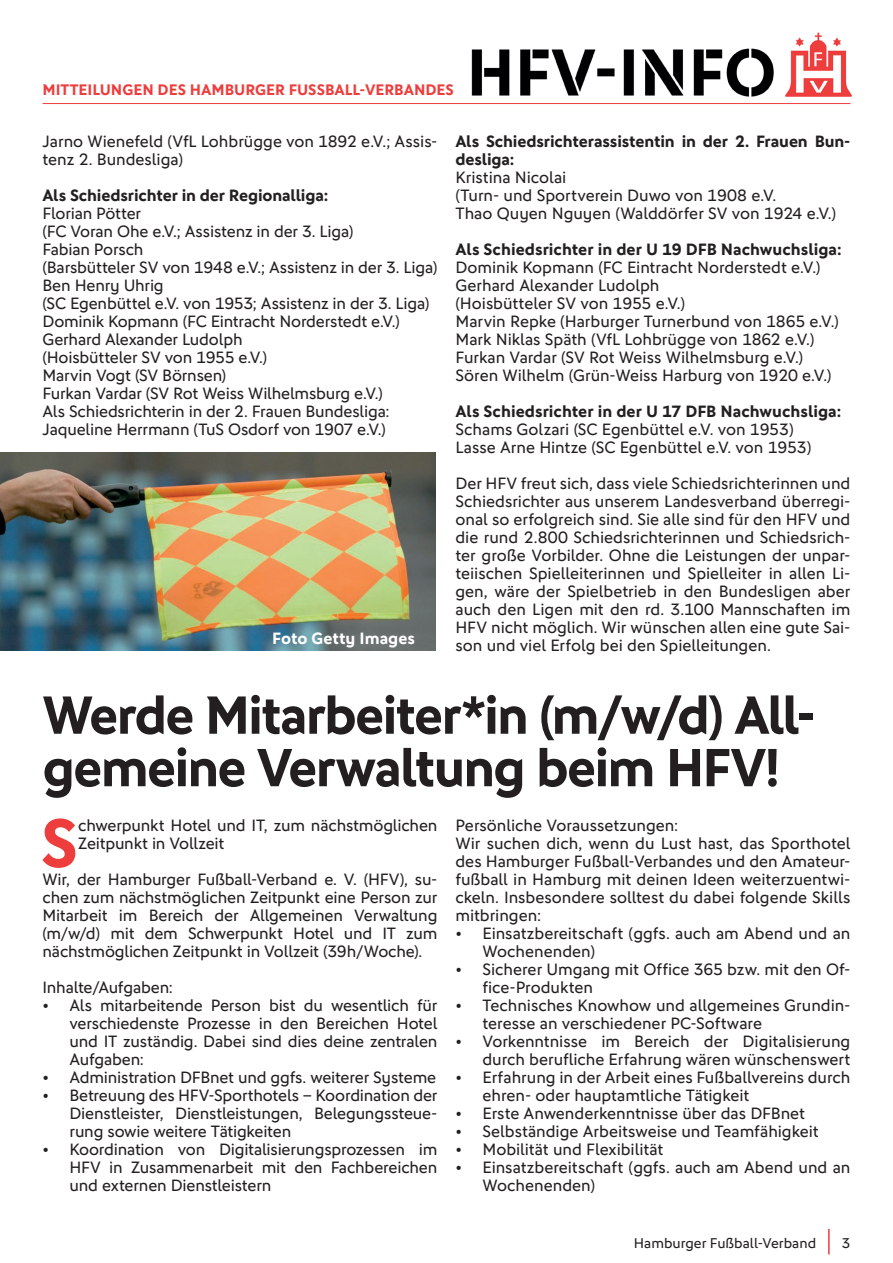
<style>
.page{position:relative;width:893px;height:1263px;background:#fff}
.page>*{position:absolute;margin:0;border:0;box-sizing:border-box;transform-origin:0 0}
.t1{font:700 68.7px "DFB Sans";color:#ee3d3d}
.t2{font:700 54px/52.5px "DFB Sans";letter-spacing:-.035em;color:#231f20}
.t3{font:16.5px/18px "DFB Sans";letter-spacing:-.005em;color:#231f20}
.t4{font:700 16.5px/18px "DFB Sans";letter-spacing:-.005em;color:#231f20}
.t5{font:700 16.5px "DFB Sans";color:#fff}
.t6{font:700 15.3px "DFB Sans";color:#ee3d3d}
.t7{font:14.25px "DFB Sans";color:#231f20}
</style>
<div class="page">
<hr style="left:828px;top:1229px;width:2px;height:25px;background:#ee3d3d">
<hr style="left:43px;top:103px;width:807px;height:1px;background:#ee3d3d">
<img style="left:471px;top:32px;width:381px;height:65px">
<img style="left:0;top:453px;width:436px;height:198px">
<p class="t6" style="left:43px;top:80px;width:413px">MITTEILUNGEN DES HAMBURGER FUSSBALL-VERBANDES</p>
<p class="t3" style="left:43px;top:132px;width:396px">Jarno Wienefeld (VfL Lohbrügge von 1892 e.V.; Assis&shy;tenz 2. Bundesliga)</p>
<p class="t4" style="left:43px;top:186px;width:287px">Als Schiedsrichter in der Regionalliga:</p>
<p class="t3" style="left:43px;top:204px;width:396px">Florian Pötter<br>(FC Voran Ohe e.V.; Assistenz in der 3. Liga)<br>Fabian Porsch<br>(Barsbütteler SV von 1948 e.V.; Assistenz in der 3. Liga)<br>Ben Henry Uhrig<br>(SC Egenbüttel e.V. von 1953; Assistenz in der 3. Liga)<br>Dominik Kopmann (FC Eintracht Norderstedt e.V.)<br>Gerhard Alexander Ludolph<br>(Hoisbütteler SV von 1955 e.V.)<br>Marvin Vogt (SV Börnsen)<br>Furkan Vardar (SV Rot Weiss Wilhelmsburg e.V.)<br>Als Schiedsrichterin in der 2. Frauen Bundesliga:<br>Jaqueline Herrmann (TuS Osdorf von 1907 e.V.)</p>
<p class="t5" style="left:272px;top:629px;width:145px">Foto Getty Images</p>
<p class="t4" style="left:455px;top:132px;width:396px">Als Schiedsrichterassistentin in der 2. Frauen Bun&shy;desliga:</p>
<p class="t3" style="left:455px;top:168px;width:382px">Kristina Nicolai<br>(Turn- und Sportverein Duwo von 1908 e.V.<br>Thao Quyen Nguyen (Walddörfer SV von 1924 e.V.)</p>
<p class="t4" style="left:455px;top:240px;width:388px">Als Schiedsrichter in der U 19 DFB Nachwuchsliga:</p>
<p class="t3" style="left:455px;top:258px;width:385px">Dominik Kopmann (FC Eintracht Norderstedt e.V.)<br>Gerhard Alexander Ludolph<br>(Hoisbütteler SV von 1955 e.V.)<br>Marvin Repke (Harburger Turnerbund von 1865 e.V.)<br>Mark Niklas Späth (VfL Lohbrügge von 1862 e.V.)<br>Furkan Vardar (SV Rot Weiss Wilhelmsburg e.V.)<br>Sören Wilhelm (Grün-Weiss Harburg von 1920 e.V.)</p>
<p class="t4" style="left:455px;top:402px;width:387px">Als Schiedsrichter in der U 17 DFB Nachwuchsliga:</p>
<p class="t3" style="left:455px;top:420px;width:358px">Schams Golzari (SC Egenbüttel e.V. von 1953)<br>Lasse Arne Hintze (SC Egenbüttel e.V. von 1953)</p>
<p class="t3" style="left:455px;top:474px;width:396px;text-align:justify">Der HFV freut sich, dass viele Schiedsrichterinnen und Schiedsrichter aus unserem Landesverband überregi&shy;onal so erfolgreich sind. Sie alle sind für den HFV und die rund 2.800 Schiedsrichterinnen und Schiedsrich&shy;ter große Vorbilder. Ohne die Leistungen der unpar&shy;teiischen Spielleiterinnen und Spielleiter in allen Li&shy;gen, wäre der Spielbetrieb in den Bundesligen aber auch den Ligen mit den rd. 3.100 Mannschaften im HFV nicht möglich. Wir wünschen allen eine gute Sai&shy;son und viel Erfolg bei den Spielleitungen.</p>
<h2 class="t2" style="left:43px;top:688px;width:775px">Werde Mitarbeiter*in (m/w/d) All&shy;gemeine Verwaltung beim HFV!</h2>
<h1 class="t1" style="left:41px;top:802px;width:39px">S</h1>
<p class="t3" style="left:78px;top:816px;width:361px">chwerpunkt Hotel und IT, zum nächstmöglichen<br>Zeitpunkt in Vollzeit</p>
<p class="t3" style="left:43px;top:870px;width:396px;text-align:justify">Wir, der Hamburger Fußball-Verband e. V. (HFV), su&shy;chen zum nächstmöglichen Zeitpunkt eine Person zur Mitarbeit im Bereich der Allgemeinen Verwaltung (m/w/d) mit dem Schwerpunkt Hotel und IT zum nächstmöglichen Zeitpunkt in Vollzeit (39h/Woche).</p>
<p class="t3" style="left:43px;top:978px;width:132px">Inhalte/Aufgaben:</p>
<p class="t3" style="left:70px;top:996px;width:369px;text-align:justify;text-indent:-27px">• Als mitarbeitende Person bist du wesentlich für verschiedenste Prozesse in den Bereichen Hotel und IT zuständig. Dabei sind dies deine zentralen Aufgaben:</p>
<p class="t3" style="left:43px;top:1068px;width:395px">• Administration DFBnet und ggfs. weiterer Systeme</p>
<p class="t3" style="left:70px;top:1086px;width:369px;text-align:justify;text-indent:-27px">• Betreuung des HFV-Sporthotels – Koordination der Dienstleister, Dienstleistungen, Belegungssteue&shy;rung sowie weitere Tätigkeiten</p>
<p class="t3" style="left:70px;top:1140px;width:369px;text-align:justify;text-indent:-27px">• Koordination von Digitalisierungsprozessen im HFV in Zusammenarbeit mit den Fachbereichen und externen Dienstleistern</p>
<p class="t3" style="left:455px;top:816px;width:396px">Persönliche Voraussetzungen:<br>Wir suchen dich, wenn du Lust hast, das Sporthotel des Hamburger Fußball-Verbandes und den Amateur&shy;fußball in Hamburg mit deinen Ideen weiterzuentwi&shy;ckeln. Insbesondere solltest du dabei folgende Skills mitbringen:</p>
<p class="t3" style="left:482px;top:924px;width:369px;text-indent:-27px">• Einsatzbereitschaft (ggfs. auch am Abend und an<br>Wochenenden)</p>
<p class="t3" style="left:482px;top:960px;width:369px;text-indent:-27px">• Sicherer Umgang mit Office 365 bzw. mit den Of&shy;fice-Produkten</p>
<p class="t3" style="left:482px;top:996px;width:369px;text-indent:-27px">• Technisches Knowhow und allgemeines Grundin&shy;teresse an verschiedener PC-Software</p>
<p class="t3" style="left:455px;top:1032px;width:396px;text-align:right">• Vorkenntnisse im Bereich der Digitalisierung durch berufliche Erfahrung wären wünschenswert</p>
<p class="t3" style="left:482px;top:1068px;width:369px;text-indent:-27px">• Erfahrung in der Arbeit eines Fußballvereins durch ehren- oder hauptamtliche Tätigkeit</p>
<p class="t3" style="left:455px;top:1104px;width:351px">• Erste Anwenderkenntnisse über das DFBnet</p>
<p class="t3" style="left:455px;top:1122px;width:365px">• Selbständige Arbeitsweise und Teamfähigkeit</p>
<p class="t3" style="left:455px;top:1140px;width:209px">• Mobilität und Flexibilität</p>
<p class="t3" style="left:482px;top:1158px;width:369px;text-indent:-27px">• Einsatzbereitschaft (ggfs. auch am Abend und an<br>Wochenenden)</p>
<p class="t7" style="left:634px;top:1235px;width:184px">Hamburger Fußball-Verband</p>
<p class="t7" style="left:842px;top:1235px;width:10px">3</p>
</div>
